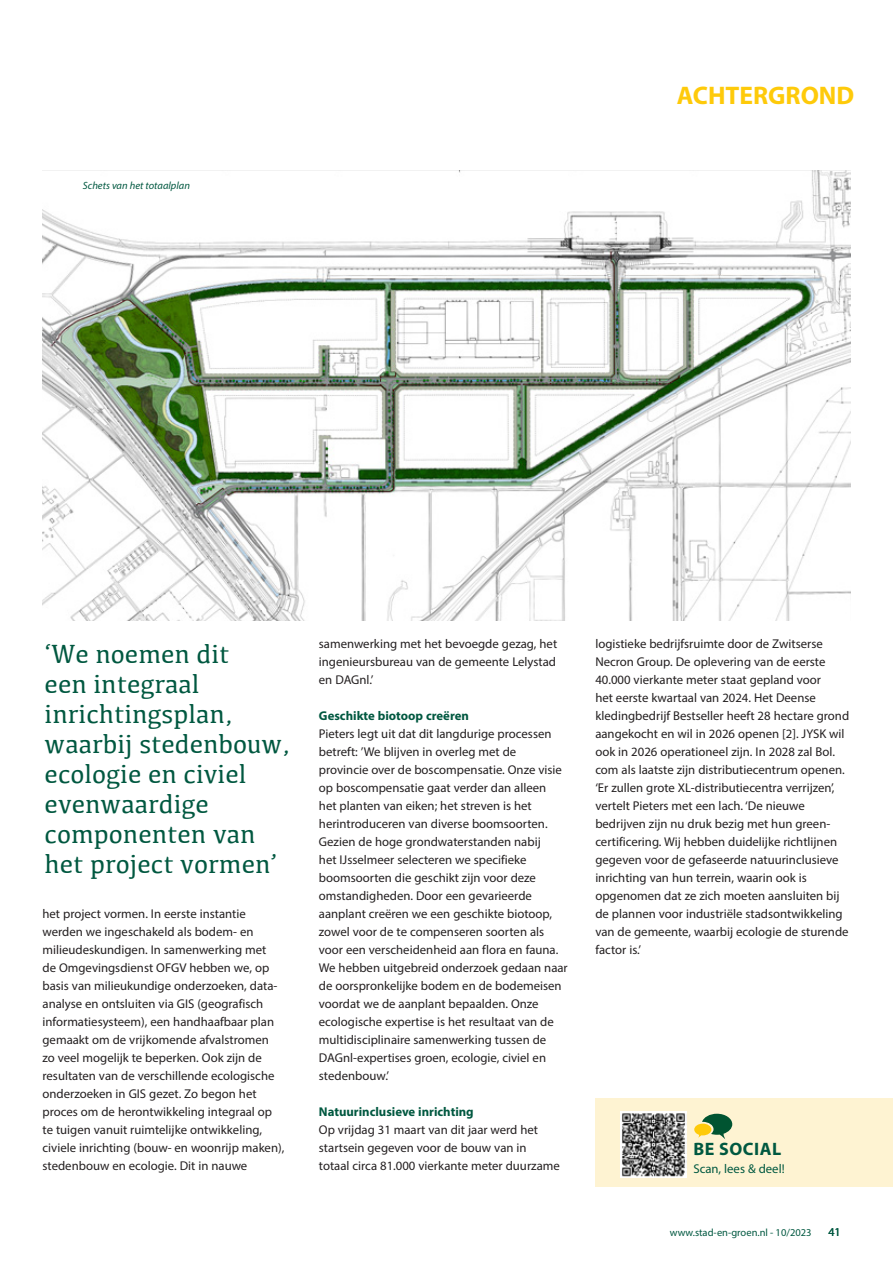
<style>
.page{position:relative;width:893px;height:1263px;background:#fff}
.page>*{position:absolute;margin:0;border:0;box-sizing:border-box;transform-origin:0 0}
.t1{font:27px/30px "Kefa";color:#005840}
.t2{font:700 25.5px "Myriad Pro";color:#feca0a}
.t3{font:700 18px "Myriad Pro";letter-spacing:.03em;color:#005840}
.t4{font:12.75px/18px "Myriad Pro";color:#231f20}
.t5{font:700 12.75px "Myriad Pro";color:#005840}
.t6{font:12.75px "Myriad Pro";color:#005840}
.t7{font:12px "Myriad Pro";color:#005840}
.t8{font:10.5px "Myriad Pro";color:#005840}
.t9{font:italic 10.5px "Myriad Pro";color:#005840}
</style>
<div class="page">
<div style="left:595px;top:1098px;width:298px;height:89px;background:#fef3d2"></div>
<img style="left:621px;top:1111px;width:65px;height:66px">
<svg style="left:694px;top:1114px;width:38px;height:25px"></svg>
<img style="left:43px;top:170px;width:807px;height:451px">
<p class="t9" style="left:83px;top:179px;width:109px">Schets van het totaalplan</p>
<h2 class="t2" style="left:677px;top:79px;width:179px">ACHTERGROND</h2>
<h1 class="t1" style="left:45px;top:638px;width:249px">‘We noemen dit<br>een integraal inrichtingsplan, waarbij stedenbouw, ecologie en civiel evenwaardige componenten van het project vormen’</h1>
<p class="t4" style="left:43px;top:905px;width:243px">het project vormen. In eerste instantie werden we ingeschakeld als bodem- en milieudeskundigen. In samenwerking met<br>de Omgevingsdienst OFGV hebben we, op basis van milieukundige onderzoeken, data&shy;analyse en ontsluiten via GIS (geografisch informatiesysteem), een handhaafbaar plan gemaakt om de vrijkomende afvalstromen zo veel mogelijk te beperken. Ook zijn de resultaten van de verschillende ecologische onderzoeken in GIS gezet. Zo begon het proces om de herontwikkeling integraal op te tuigen vanuit ruimtelijke ontwikkeling, civiele inrichting (bouw- en woonrijp maken), stedenbouw en ecologie. Dit in nauwe</p>
<p class="t4" style="left:319px;top:635px;width:240px;text-align:justify">samenwerking met het bevoegde gezag, het ingenieursbureau van de gemeente Lelystad en DAGnl.’</p>
<p class="t5" style="left:319px;top:707px;width:152px">Geschikte biotoop creëren</p>
<p class="t4" style="left:319px;top:725px;width:250px">Pieters legt uit dat dit langdurige processen betreft: ’We blijven in overleg met de provincie over de boscompensatie. Onze visie op boscompensatie gaat verder dan alleen<br>het planten van eiken; het streven is het herintroduceren van diverse boomsoorten.<br>Gezien de hoge grondwaterstanden nabij<br>het IJsselmeer selecteren we specifieke boomsoorten die geschikt zijn voor deze omstandigheden. Door een gevarieerde aanplant creëren we een geschikte biotoop, zowel voor de te compenseren soorten als voor een verscheidenheid aan flora en fauna.<br>We hebben uitgebreid onderzoek gedaan naar de oorspronkelijke bodem en de bodemeisen voordat we de aanplant bepaalden. Onze ecologische expertise is het resultaat van de multidisciplinaire samenwerking tussen de DAGnl-expertises groen, ecologie, civiel en stedenbouw.’</p>
<p class="t5" style="left:319px;top:1104px;width:156px">Natuurinclusieve inrichting</p>
<p class="t4" style="left:319px;top:1121px;width:242px">Op vrijdag 31 maart van dit jaar werd het startsein gegeven voor de bouw van in totaal circa 81.000 vierkante meter duurzame</p>
<p class="t4" style="left:595px;top:635px;width:255px">logistieke bedrijfsruimte door de Zwitserse Necron Group. De oplevering van de eerste 40.000 vierkante meter staat gepland voor<br>het eerste kwartaal van 2024. Het Deense kledingbedrijf Bestseller heeft 28 hectare grond aangekocht en wil in 2026 openen [2]. JYSK wil ook in 2026 operationeel zijn. In 2028 zal Bol. com als laatste zijn distributiecentrum openen. ‘Er zullen grote XL-distributiecentra verrijzen’, vertelt Pieters met een lach. ‘De nieuwe bedrijven zijn nu druk bezig met hun green&shy;certificering. Wij hebben duidelijke richtlijnen gegeven voor de gefaseerde natuurinclusieve inrichting van hun terrein, waarin ook is opgenomen dat ze zich moeten aansluiten bij de plannen voor industriële stadsontwikkeling van de gemeente, waarbij ecologie de sturende factor is.’</p>
<h3 class="t3" style="left:693px;top:1137px;width:89px">BE SOCIAL</h3>
<p class="t6" style="left:693px;top:1161px;width:93px">Scan, lees &amp; deel!</p>
<p class="t8" style="left:670px;top:1226px;width:143px">www.stad-en-groen.nl - 10/2023</p>
<p class="t7" style="left:828px;top:1224px;width:14px">41</p>
</div>
